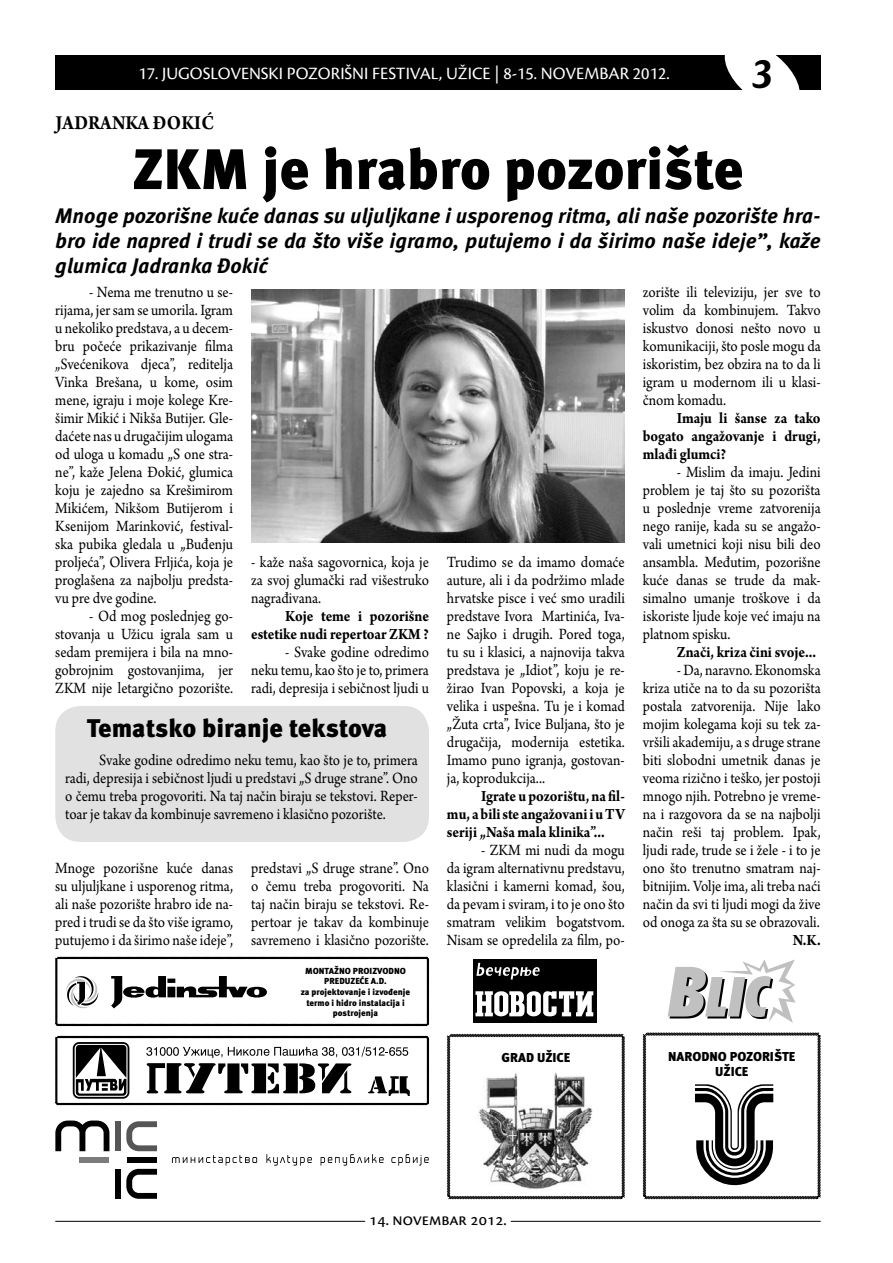
<style>
.page{position:relative;width:893px;height:1263px;background:#fff}
.page>*{position:absolute;margin:0;border:0;box-sizing:border-box;transform-origin:0 0}
.t1{font:900 57px "Meta Pro";color:#000}
.t2{font:italic 700 45px "Cronos Pro";color:#000}
.t3{font:900 25.5px "Meta Pro";letter-spacing:-.01em;color:#000}
.t4{font:italic 700 21px/25.2px "Meta Pro";color:#000;text-align:justify}
.t5{font:700 21px "Arno Pro";color:#000;scale:.9 1}
.t6{font:18px "Cronos Pro";color:#fff}
.t7{font:18px "Cronos Pro";color:#000}
.t8{font:16.5px/18px "Arno Pro";color:#000;text-align:justify;scale:.9 1}
.t9{font:700 16.5px/18px "Arno Pro";letter-spacing:-.005em;color:#000;text-align:justify;scale:.9 1}
.t10{font:900 12.9px/15.5px "Meta Pro";color:#000;text-align:center}
.t11{font:900 8.85px/10.5px "Meta Pro";color:#000;text-align:center}
</style>
<div class="page">
<div style="left:55px;top:55px;width:766px;height:34px;background:#000"></div>
<svg style="left:719px;top:55px;width:86px;height:35px"></svg>
<hr style="left:55px;top:1221px;width:310px;height:1px;background:#000">
<hr style="left:511px;top:1221px;width:310px;height:1px;background:#000">
<svg style="left:55px;top:1035px;width:374px;height:70px"></svg>
<img style="left:251px;top:289px;width:374px;height:253px">
<div style="left:55px;top:706px;width:374px;height:136px;background:#e1e1e1;border-radius:26px"></div>
<svg style="left:447px;top:1033px;width:178px;height:167px"></svg>
<img style="left:477px;top:1070px;width:118px;height:120px">
<svg style="left:642px;top:1032px;width:179px;height:168px"></svg>
<svg style="left:172px;top:1154px;width:257px;height:11px"></svg>
<div style="left:115px;top:1169px;width:6px;height:30px;background:#000"></div>
<div style="left:115px;top:1121px;width:6px;height:30px;background:#565656"></div>
<div style="left:127px;top:1157px;width:30px;height:6px;background:#000"></div>
<div style="left:79px;top:1157px;width:30px;height:6px;background:#7c7c7c"></div>
<svg style="left:126px;top:1169px;width:31px;height:30px"></svg>
<svg style="left:126px;top:1121px;width:31px;height:30px"></svg>
<svg style="left:55px;top:1120px;width:54px;height:31px"></svg>
<svg style="left:55px;top:956px;width:374px;height:70px"></svg>
<div style="left:473px;top:959px;width:124px;height:63px;background:#000"></div>
<svg style="left:475px;top:991px;width:118px;height:25px"></svg>
<svg style="left:476px;top:963px;width:64px;height:16px"></svg>
<svg style="left:668px;top:959px;width:128px;height:64px"></svg>
<p class="t6" style="left:138px;top:64px;width:532px">17. JUGOSLOVENSKI POZORIŠNI FESTIVAL, UŽICE | 8-15. NOVEMBAR 2012.</p>
<h2 class="t2" style="left:752px;top:47px;width:23px">3</h2>
<p class="t5" style="left:55px;top:111px;width:23px">Jadranka</p>
<p class="t5" style="left:153px;top:111px;width:30px">Đokić</p>
<h1 class="t1" style="left:132px;top:133px;width:613px">ZKM je hrabro pozorište</h1>
<p class="t4" style="left:55px;top:204px;width:767px">Mnoge pozorišne kuće danas su uljuljkane i usporenog ritma, ali naše pozorište hra&shy;bro ide napred i trudi se da što više igramo, putujemo i da širimo naše ideje”, kaže glumica Jadranka Đokić</p>
<p class="t8" style="left:55px;top:283px;width:199px;text-indent:34px">- Nema me trenutno u se&shy;rijama, jer sam se umorila. Igram u nekoliko predstava, a u decem&shy;bru počeće prikazivanje filma „Svećenikova djeca”, reditelja Vinka Brešana, u kome, osim mene, igraju i moje kolege Kre&shy;šimir Mikić i Nikša Butijer. Gle&shy;daćete nas u drugačijim ulogama od uloga u komadu „S one stra&shy;ne”, kaže Jelena Đokić, glumica koju je zajedno sa Krešimirom Mikićem, Nikšom Butijerom i Ksenijom Marinković, festival&shy;ska pubika gledala u „Buđenju proljeća”, Olivera Frljića, koja je proglašena za najbolju predsta&shy;vu pre dve godine.</p>
<p class="t8" style="left:55px;top:607px;width:199px;text-indent:34px">- Od mog poslednjeg go&shy;stovanja u Užicu igrala sam u sedam premijera i bila na mno&shy;gobrojnim gostovanjima, jer ZKM nije letargično pozorište.</p>
<p class="t8" style="left:251px;top:553px;width:199px">- kaže naša sagovornica, koja je za svoj glumački rad višestruko nagrađivana.</p>
<p class="t9" style="left:251px;top:607px;width:199px;text-align:right">Koje teme i pozorišne estetike nudi repertoar ZKM ?</p>
<p class="t8" style="left:251px;top:643px;width:199px;text-indent:34px">- Svake godine odredimo neku temu, kao što je to, primera radi, depresija i sebičnost ljudi u</p>
<h3 class="t3" style="left:87px;top:712px;width:302px">Tematsko biranje tekstova</h3>
<p class="t8" style="left:65px;top:751px;width:393px;text-indent:34px">Svake godine odredimo neku temu, kao što je to, primera radi, depresija i sebičnost ljudi u predstavi „S druge strane”. Ono o čemu treba progovoriti. Na taj način biraju se tekstovi. Reper&shy;toar je takav da kombinuje savremeno i klasično pozorište.</p>
<p class="t8" style="left:55px;top:859px;width:199px">Mnoge pozorišne kuće danas su uljuljkane i usporenog ritma, ali naše pozorište hrabro ide na&shy;pred i trudi se da što više igramo, putujemo i da širimo naše ideje”,</p>
<p class="t8" style="left:251px;top:859px;width:199px">predstavi „S druge strane”. Ono o čemu treba progovoriti. Na taj način biraju se tekstovi. Re&shy;pertoar je takav da kombinuje savremeno i klasično pozorište.</p>
<p class="t11" style="left:301px;top:966px;width:111px">MONTAŽNO PROIZVODNO<br>PREDUZEĆE A.D.<br>za projektovanje i izvođenje termo i hidro instalacija i postrojenja</p>
<p class="t8" style="left:447px;top:553px;width:199px">Trudimo se da imamo domaće auture, ali i da podržimo mlade hrvatske pisce i već smo uradili predstave Ivora Martinića, Iva&shy;ne Sajko i drugih. Pored toga, tu su i klasici, a najnovija takva predstava je „Idiot”, koju je re&shy;žirao Ivan Popovski, a koja je velika i uspešna. Tu je i komad „Žuta crta”, Ivice Buljana, što je drugačija, modernija estetika.<br>Imamo puno igranja, gostovan&shy;ja, koprodukcija...</p>
<p class="t9" style="left:447px;top:787px;width:199px;text-indent:34px">Igrate u pozorištu, na fil&shy;mu, a bili ste angažovani i u TV seriji „Naša mala klinika”...</p>
<p class="t8" style="left:447px;top:841px;width:199px;text-indent:34px">- ZKM mi nudi da mogu da igram alternativnu predstavu, klasični i kamerni komad, šou, da pevam i sviram, i to je ono što smatram velikim bogatstvom.<br>Nisam se opredelila za film, po-</p>
<p class="t8" style="left:643px;top:284px;width:199px">zorište ili televiziju, jer sve to volim da kombinujem. Takvo iskustvo donosi nešto novo u komunikaciji, što posle mogu da iskoristim, bez obzira na to da li igram u modernom ili u klasi&shy;čnom komadu.</p>
<p class="t9" style="left:643px;top:409px;width:199px;text-indent:34px">Imaju li šanse za tako bogato angažovanje i drugi, mlađi glumci?</p>
<p class="t8" style="left:643px;top:464px;width:199px;text-indent:34px">- Mislim da imaju. Jedini problem je taj što su pozorišta u poslednje vreme zatvorenija nego ranije, kada su se angažo&shy;vali umetnici koji nisu bili deo ansambla. Međutim, pozorišne kuće danas se trude da mak&shy;simalno umanje troškove i da iskoriste ljude koje već imaju na platnom spisku.</p>
<p class="t9" style="left:677px;top:643px;width:156px">Znači, kriza čini svoje...</p>
<p class="t8" style="left:643px;top:662px;width:199px;text-indent:34px">- Da, naravno. Ekonomska kriza utiče na to da su pozorišta postala zatvorenija. Nije lako mojim kolegama koji su tek za&shy;vršili akademiju, a s druge strane biti slobodni umetnik danas je veoma rizično i teško, jer postoji mnogo njih. Potrebno je vreme&shy;na i razgovora da se na najbolji način reši taj problem. Ipak, ljudi rade, trude se i žele - i to je ono što trenutno smatram naj&shy;bitnijim. Volje ima, ali treba naći način da svi ti ljudi mogi da žive od onoga za šta su se obrazovali.</p>
<p class="t9" style="left:793px;top:932px;width:33px">N.K.</p>
<p class="t10" style="left:502px;top:1050px;width:70px">GRAD UŽICE</p>
<p class="t10" style="left:668px;top:1049px;width:129px">NARODNO POZORIŠTE<br>UŽICE</p>
<p class="t7" style="left:369px;top:1209px;width:139px">14. novembar 2012.</p>
</div>
